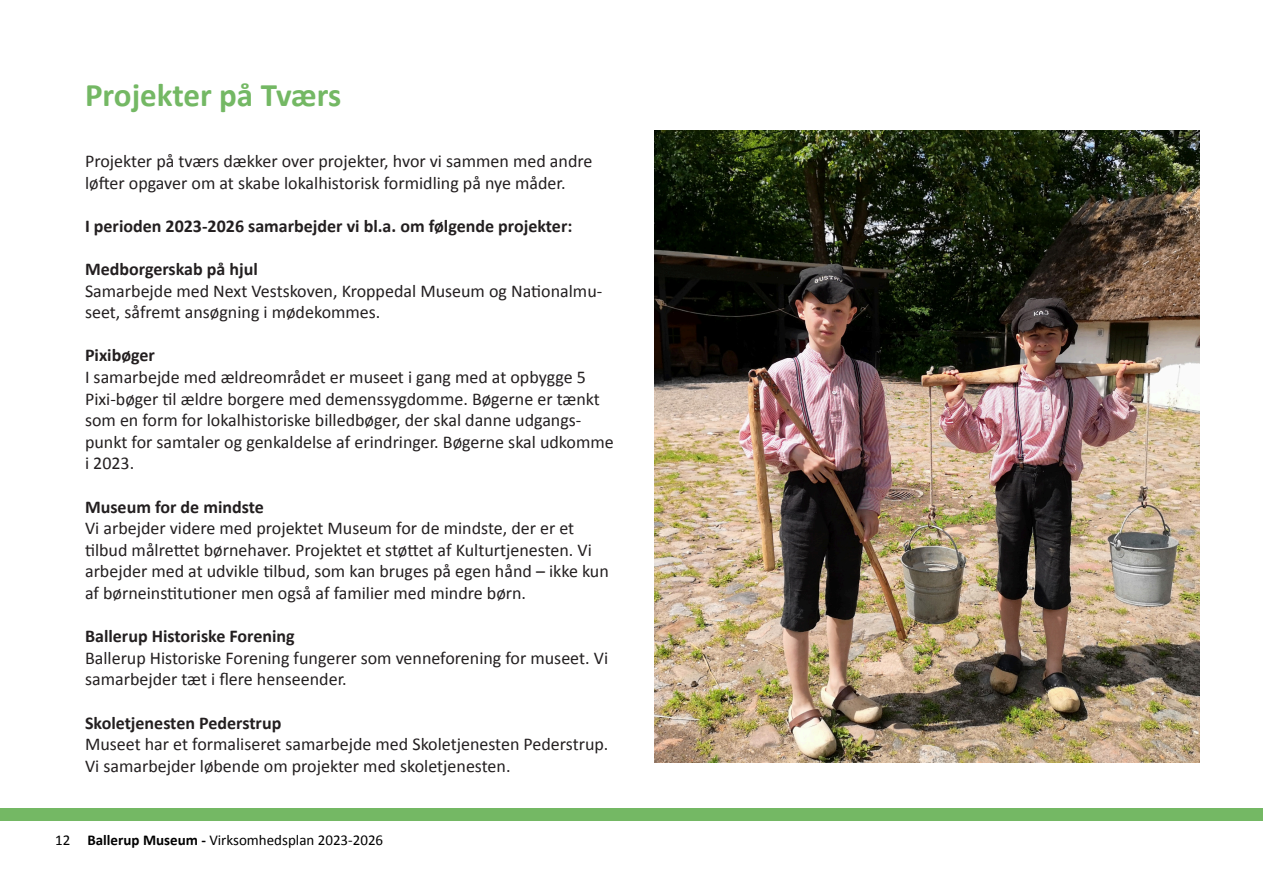
<style>
.page{position:relative;width:1263px;height:893px;background:#fff}
.page>*{position:absolute;margin:0;border:0;box-sizing:border-box;transform-origin:0 0}
.t1{font:700 33px "Calibri";color:#74b864}
.t2{font:18px/21.6px "Calibri";color:#231f20}
.t3{font:700 18px "Calibri";color:#231f20}
.t4{font:15px "Calibri";color:#000}
.s1{font-weight:700}
</style>
<div class="page">
<div style="left:0;top:808px;width:1263px;height:13px;background:#74b864"></div>
<img style="left:655px;top:131px;width:544px;height:631px">
<p class="t1" style="left:85px;top:74px;width:258px">Projekter på Tværs</p>
<p class="t2" style="left:85px;top:150px;width:509px">Projekter på tværs dækker over projekter, hvor vi sammen med andre løfter opgaver om at skabe lokalhistorisk formidling på nye måder.</p>
<p class="t3" style="left:85px;top:214px;width:489px">I perioden 2023-2026 samarbejder vi bl.a. om følgende projekter:</p>
<p class="t3" style="left:85px;top:257px;width:174px">Medborgerskab på hjul</p>
<p class="t2" style="left:85px;top:280px;width:519px">Samarbejde med Next Vestskoven, Kroppedal Museum og Nationalmu&shy;seet, såfremt ansøgning i mødekommes.</p>
<p class="t3" style="left:85px;top:344px;width:71px">Pixibøger</p>
<p class="t2" style="left:85px;top:366px;width:530px">I samarbejde med ældreområdet er museet i gang med at opbygge 5<br>Pixi-bøger til ældre borgere med demenssygdomme. Bøgerne er tænkt som en form for lokalhistoriske billedbøger, der skal danne udgangs&shy;punkt for samtaler og genkaldelse af erindringer. Bøgerne skal udkomme i 2023.</p>
<p class="t3" style="left:85px;top:495px;width:180px">Museum for de mindste</p>
<p class="t2" style="left:85px;top:517px;width:525px">Vi arbejder videre med projektet Museum for de mindste, der er et tilbud målrettet børnehaver. Projektet et støttet af Kulturtjenesten. Vi arbejder med at udvikle tilbud, som kan bruges på egen hånd – ikke kun af børneinstitutioner men også af familier med mindre børn.</p>
<p class="t3" style="left:85px;top:625px;width:211px">Ballerup Historiske Forening</p>
<p class="t2" style="left:85px;top:647px;width:525px">Ballerup Historiske Forening fungerer som venneforening for museet. Vi samarbejder tæt i flere henseender.</p>
<p class="t3" style="left:85px;top:711px;width:198px">Skoletjenesten Pederstrup</p>
<p class="t2" style="left:85px;top:733px;width:525px">Museet har et formaliseret samarbejde med Skoletjenesten Pederstrup.<br>Vi samarbejder løbende om projekter med skoletjenesten.</p>
<p class="t4" style="left:55px;top:830px;width:329px">12 <span class="s1">Ballerup Museum -</span> Virksomhedsplan 2023-2026</p>
</div>
